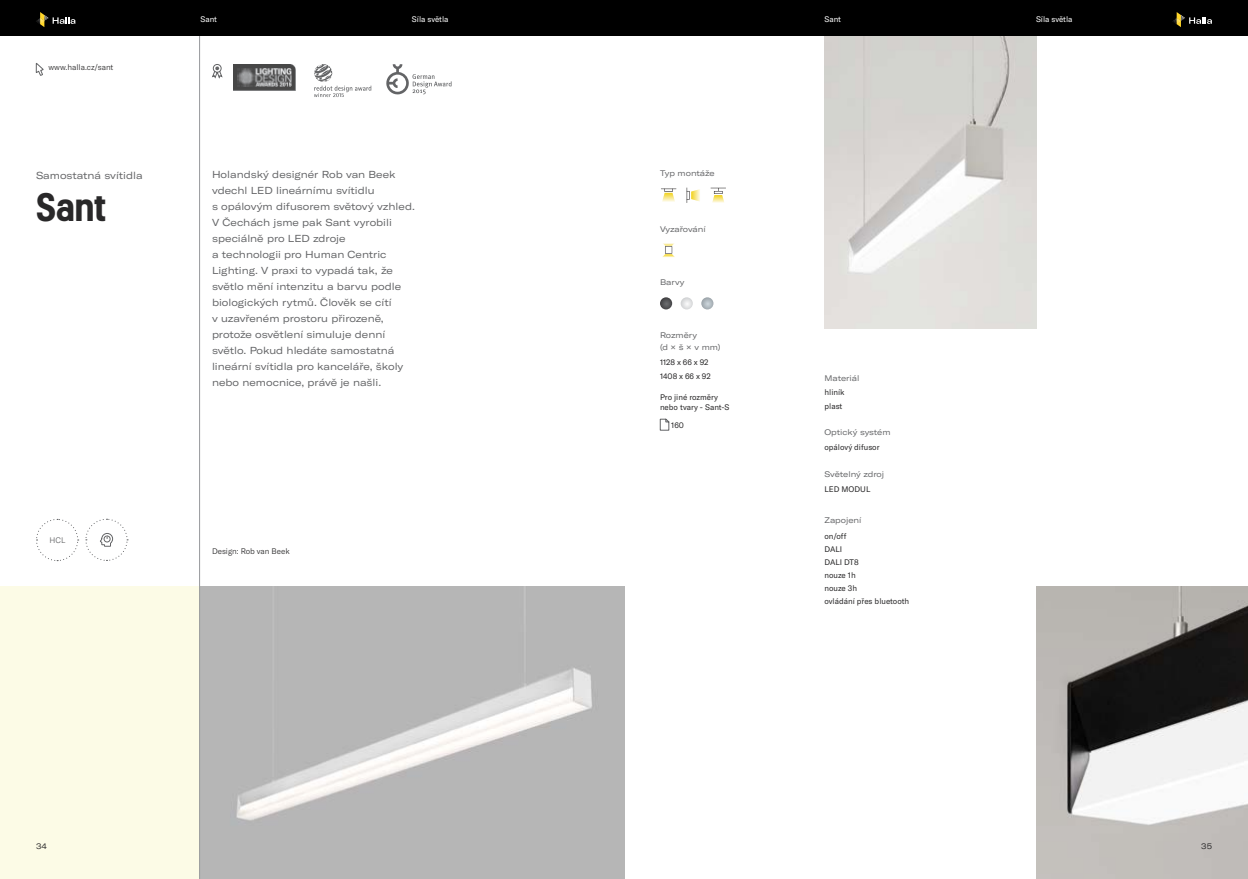
<style>
.page{position:relative;width:1248px;height:879px;background:#fff}
.page>*{position:absolute;margin:0;border:0;box-sizing:border-box;transform-origin:0 0}
.t1{font:500 40px "Platform";color:#292829}
.t2{font:expanded 10px/16px "GT America";color:#636466}
.t3{font:8px/13px "GT America";color:#292829}
.t4{font:expanded 8px/12px "GT America";color:#636466}
.t5{font:300 8px "GT America";color:#292829}
.t6{font:8px "GT America";color:#fff}
.t7{font:expanded 8px "GT America";color:#292829}
.t8{font:300 8px "GT America";color:#636466}
</style>
<div class="page">
<img style="left:200px;top:586px;width:424px;height:293px">
<img style="left:1036px;top:586px;width:211px;height:293px">
<div style="left:0;top:586px;width:199px;height:293px;background:#fcfbe6"></div>
<div style="left:0;top:0;width:1247px;height:36px;background:#000"></div>
<svg style="left:36px;top:12px;width:39px;height:15px"></svg>
<svg style="left:1173px;top:12px;width:38px;height:15px"></svg>
<hr style="left:199px;top:36px;width:1px;height:843px;background:#95979a">
<svg style="left:314px;top:64px;width:57px;height:33px"></svg>
<svg style="left:212px;top:64px;width:11px;height:15px"></svg>
<img style="left:233px;top:64px;width:62px;height:26px">
<svg style="left:386px;top:64px;width:65px;height:31px"></svg>
<svg style="left:36px;top:63px;width:8px;height:13px"></svg>
<svg style="left:36px;top:518px;width:43px;height:44px"></svg>
<svg style="left:85px;top:518px;width:43px;height:43px"></svg>
<img style="left:824px;top:36px;width:212px;height:292px">
<svg style="left:680px;top:297px;width:12px;height:12px"></svg>
<svg style="left:660px;top:297px;width:12px;height:12px"></svg>
<svg style="left:701px;top:297px;width:12px;height:12px"></svg>
<svg style="left:662px;top:243px;width:13px;height:14px"></svg>
<svg style="left:686px;top:188px;width:14px;height:15px"></svg>
<svg style="left:710px;top:188px;width:16px;height:15px"></svg>
<svg style="left:661px;top:189px;width:15px;height:13px"></svg>
<svg style="left:659px;top:418px;width:10px;height:13px"></svg>
<p class="t5" style="left:48px;top:62px;width:66px">www.halla.cz/sant</p>
<p class="t2" style="left:36px;top:167px;width:108px">Samostatná svítidla</p>
<h1 class="t1" style="left:36px;top:178px;width:72px">Sant</h1>
<p class="t8" style="left:49px;top:536px;width:17px">HCL</p>
<p class="t6" style="left:200px;top:14px;width:18px">Sant</p>
<p class="t6" style="left:824px;top:14px;width:18px">Sant</p>
<p class="t6" style="left:412px;top:14px;width:38px">Síla světla</p>
<p class="t6" style="left:1035px;top:14px;width:38px">Síla světla</p>
<p class="t2" style="left:212px;top:167px;width:204px">Holandský designér Rob van Beek vdechl LED lineárnímu svítidlu<br>s opálovým difusorem světový vzhled.<br>V Čechách jsme pak Sant vyrobili speciálně pro LED zdroje<br>a technologii pro Human Centric Lighting. V praxi to vypadá tak, že světlo mění intenzitu a barvu podle biologických rytmů. Člověk se cítí<br>v uzavřeném prostoru přirozeně, protože osvětlení simuluje denní světlo. Pokud hledáte samostatná lineární svítidla pro kanceláře, školy nebo nemocnice, právě je našli.</p>
<p class="t5" style="left:212px;top:546px;width:79px">Design: Rob van Beek</p>
<p class="t4" style="left:660px;top:167px;width:56px">Typ montáže</p>
<p class="t4" style="left:660px;top:223px;width:47px">Vyzařování</p>
<p class="t4" style="left:660px;top:276px;width:26px">Barvy</p>
<p class="t4" style="left:660px;top:329px;width:62px">Rozměry<br>(d × š × v mm)</p>
<p class="t3" style="left:660px;top:355px;width:52px;line-height:14px">1128 x 66 x 92<br>1408 x 66 x 92</p>
<p class="t3" style="left:660px;top:392px;width:71px;line-height:10px">Pro jiné rozměry nebo tvary - Sant-S</p>
<p class="t3" style="left:671px;top:419px;width:14px">160</p>
<p class="t4" style="left:824px;top:372px;width:36px">Materiál</p>
<p class="t3" style="left:824px;top:385px;width:22px;line-height:14px">hliník plast</p>
<p class="t4" style="left:824px;top:426px;width:67px">Optický systém</p>
<p class="t3" style="left:824px;top:441px;width:57px">opálový difusor</p>
<p class="t4" style="left:824px;top:468px;width:61px">Světelný zdroj</p>
<p class="t3" style="left:824px;top:483px;width:47px">LED MODUL</p>
<p class="t4" style="left:824px;top:514px;width:38px">Zapojení</p>
<p class="t3" style="left:824px;top:530px;width:86px">on/off<br>DALI<br>DALI DT8<br>nouze 1h<br>nouze 3h<br>ovládání přes bluetooth</p>
<p class="t7" style="left:36px;top:842px;width:12px">34</p>
<p class="t7" style="left:1201px;top:842px;width:12px">35</p>
</div>
